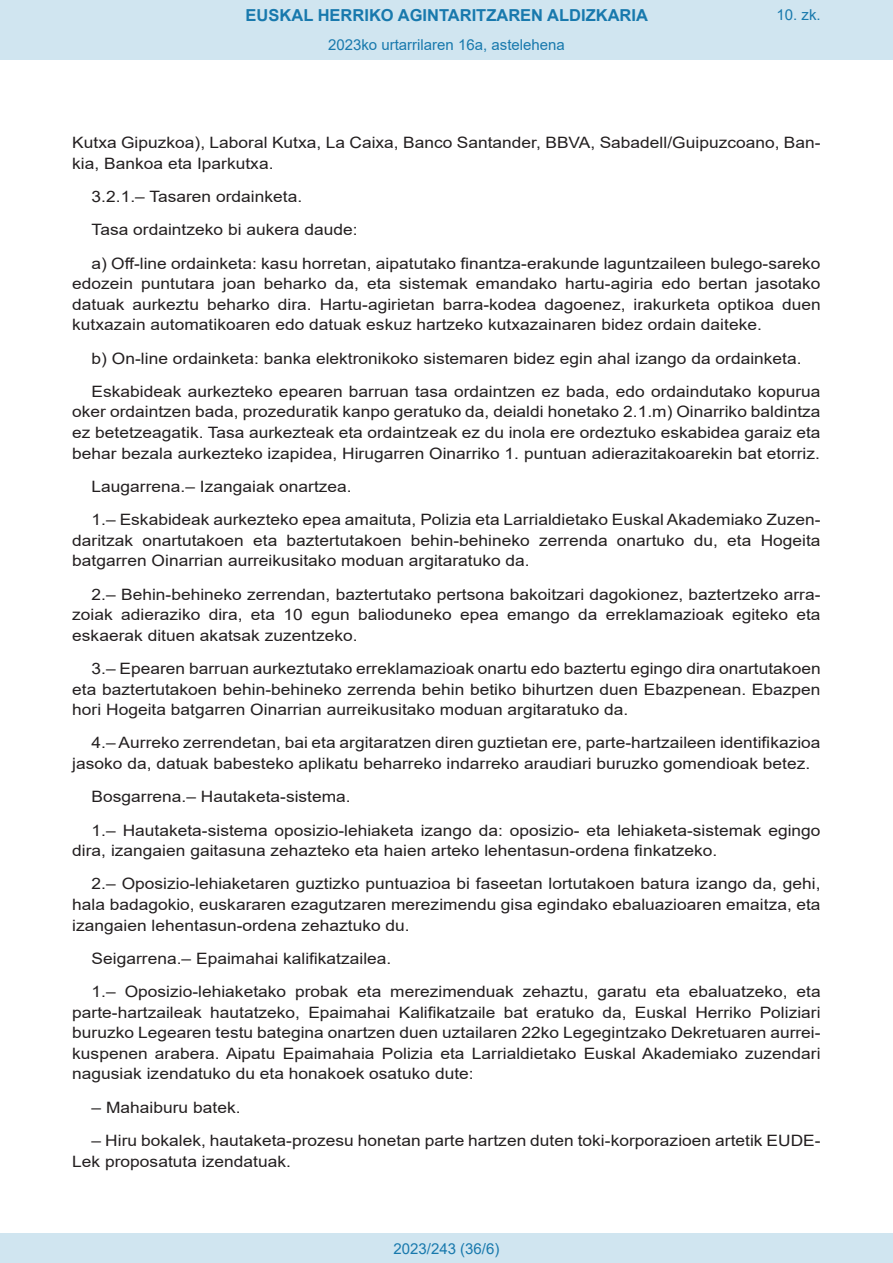
<style>
.page{position:relative;width:893px;height:1263px;background:#fff}
.page>*{position:absolute;margin:0;border:0;box-sizing:border-box;transform-origin:0 0}
.t1{font:700 16.5px "Arial";color:#1879ad}
.BOPVDetalle{font:15.6px/20.5px "Arial";color:#231f20;text-align:justify;scale:1.11 1}
.Paginacion_Centro{font:15px "Arial";color:#1879ad}
</style>
<div class="page">
<div style="left:0;top:0;width:893px;height:60px;background:#d0e5f0"></div>
<div style="left:0;top:1233px;width:893px;height:30px;background:#d0e5f0"></div>
<p class="t1" style="left:246px;top:3px;width:404px">EUSKAL HERRIKO AGINTARITZAREN ALDIZKARIA</p>
<p class="Paginacion_Centro" style="left:328px;top:35px;width:238px">2023ko urtarrilaren 16a, astelehena</p>
<p class="Paginacion_Centro" style="left:776px;top:5px;width:46px">10. zk.</p>
<p class="BOPVDetalle" style="left:72px;top:132px;width:676px">Kutxa Gipuzkoa), Laboral Kutxa, La Caixa, Banco Santander, BBVA, Sabadell/Guipuzcoano, Ban&shy;kia, Bankoa eta Iparkutxa.</p>
<p class="BOPVDetalle" style="left:92px;top:186px;width:191px">3.2.1.– Tasaren ordainketa.</p>
<p class="BOPVDetalle" style="left:92px;top:219px;width:241px">Tasa ordaintzeko bi aukera daude:</p>
<p class="BOPVDetalle" style="left:72px;top:253px;width:676px;text-indent:19px">a) Off-line ordainketa: kasu horretan, aipatutako finantza-erakunde laguntzaileen bulego-sareko edozein puntutara joan beharko da, eta sistemak emandako hartu-agiria edo bertan jasotako datuak aurkeztu beharko dira. Hartu-agirietan barra-kodea dagoenez, irakurketa optikoa duen kutxazain automatikoaren edo datuak eskuz hartzeko kutxazainaren bidez ordain daiteke.</p>
<p class="BOPVDetalle" style="left:92px;top:348px;width:641px">b) On-line ordainketa: banka elektronikoko sistemaren bidez egin ahal izango da ordainketa.</p>
<p class="BOPVDetalle" style="left:72px;top:381px;width:676px;text-indent:19px">Eskabideak aurkezteko epearen barruan tasa ordaintzen ez bada, edo ordaindutako kopurua oker ordaintzen bada, prozeduratik kanpo geratuko da, deialdi honetako 2.1.m) Oinarriko baldintza ez betetzeagatik. Tasa aurkezteak eta ordaintzeak ez du inola ere ordeztuko eskabidea garaiz eta behar bezala aurkezteko izapidea, Hirugarren Oinarriko 1. puntuan adierazitakoarekin bat etorriz.</p>
<p class="BOPVDetalle" style="left:92px;top:476px;width:236px">Laugarrena.– Izangaiak onartzea.</p>
<p class="BOPVDetalle" style="left:72px;top:509px;width:676px;text-indent:19px">1.– Eskabideak aurkezteko epea amaituta, Polizia eta Larrialdietako Euskal Akademiako Zuzen&shy;daritzak onartutakoen eta baztertutakoen behin-behineko zerrenda onartuko du, eta Hogeita batgarren Oinarrian aurreikusitako moduan argitaratuko da.</p>
<p class="BOPVDetalle" style="left:72px;top:584px;width:676px;text-indent:19px">2.– Behin-behineko zerrendan, baztertutako pertsona bakoitzari dagokionez, baztertzeko arra&shy;zoiak adieraziko dira, eta 10 egun balioduneko epea emango da erreklamazioak egiteko eta eskaerak dituen akatsak zuzentzeko.</p>
<p class="BOPVDetalle" style="left:72px;top:658px;width:676px;text-indent:19px">3.– Epearen barruan aurkeztutako erreklamazioak onartu edo baztertu egingo dira onartutakoen eta baztertutakoen behin-behineko zerrenda behin betiko bihurtzen duen Ebazpenean. Ebazpen hori Hogeita batgarren Oinarrian aurreikusitako moduan argitaratuko da.</p>
<p class="BOPVDetalle" style="left:72px;top:732px;width:676px;text-indent:19px">4.– Aurreko zerrendetan, bai eta argitaratzen diren guztietan ere, parte-hartzaileen identifikazioa jasoko da, datuak babesteko aplikatu beharreko indarreko araudiari buruzko gomendioak betez.</p>
<p class="BOPVDetalle" style="left:92px;top:786px;width:235px">Bosgarrena.– Hautaketa-sistema.</p>
<p class="BOPVDetalle" style="left:72px;top:820px;width:676px;text-indent:19px">1.– Hautaketa-sistema oposizio-lehiaketa izango da: oposizio- eta lehiaketa-sistemak egingo dira, izangaien gaitasuna zehazteko eta haien arteko lehentasun-ordena finkatzeko.</p>
<p class="BOPVDetalle" style="left:72px;top:873px;width:676px;text-indent:19px">2.– Oposizio-lehiaketaren guztizko puntuazioa bi faseetan lortutakoen batura izango da, gehi, hala badagokio, euskararen ezagutzaren merezimendu gisa egindako ebaluazioaren emaitza, eta izangaien lehentasun-ordena zehaztuko du.</p>
<p class="BOPVDetalle" style="left:92px;top:948px;width:272px">Seigarrena.– Epaimahai kalifikatzailea.</p>
<p class="BOPVDetalle" style="left:72px;top:981px;width:676px;text-indent:19px">1.– Oposizio-lehiaketako probak eta merezimenduak zehaztu, garatu eta ebaluatzeko, eta parte-hartzaileak hautatzeko, Epaimahai Kalifikatzaile bat eratuko da, Euskal Herriko Poliziari buruzko Legearen testu bategina onartzen duen uztailaren 22ko Legegintzako Dekretuaren aurrei&shy;kuspenen arabera. Aipatu Epaimahaia Polizia eta Larrialdietako Euskal Akademiako zuzendari nagusiak izendatuko du eta honakoek osatuko dute:</p>
<p class="BOPVDetalle" style="left:92px;top:1097px;width:136px">– Mahaiburu batek.</p>
<p class="BOPVDetalle" style="left:72px;top:1130px;width:676px;line-height:21px;text-indent:19px">– Hiru bokalek, hautaketa-prozesu honetan parte hartzen duten toki-korporazioen artetik EUDE-<br>Lek proposatuta izendatuak.</p>
<p class="Paginacion_Centro" style="left:393px;top:1238px;width:107px">2023/243 (36/6)</p>
</div>
